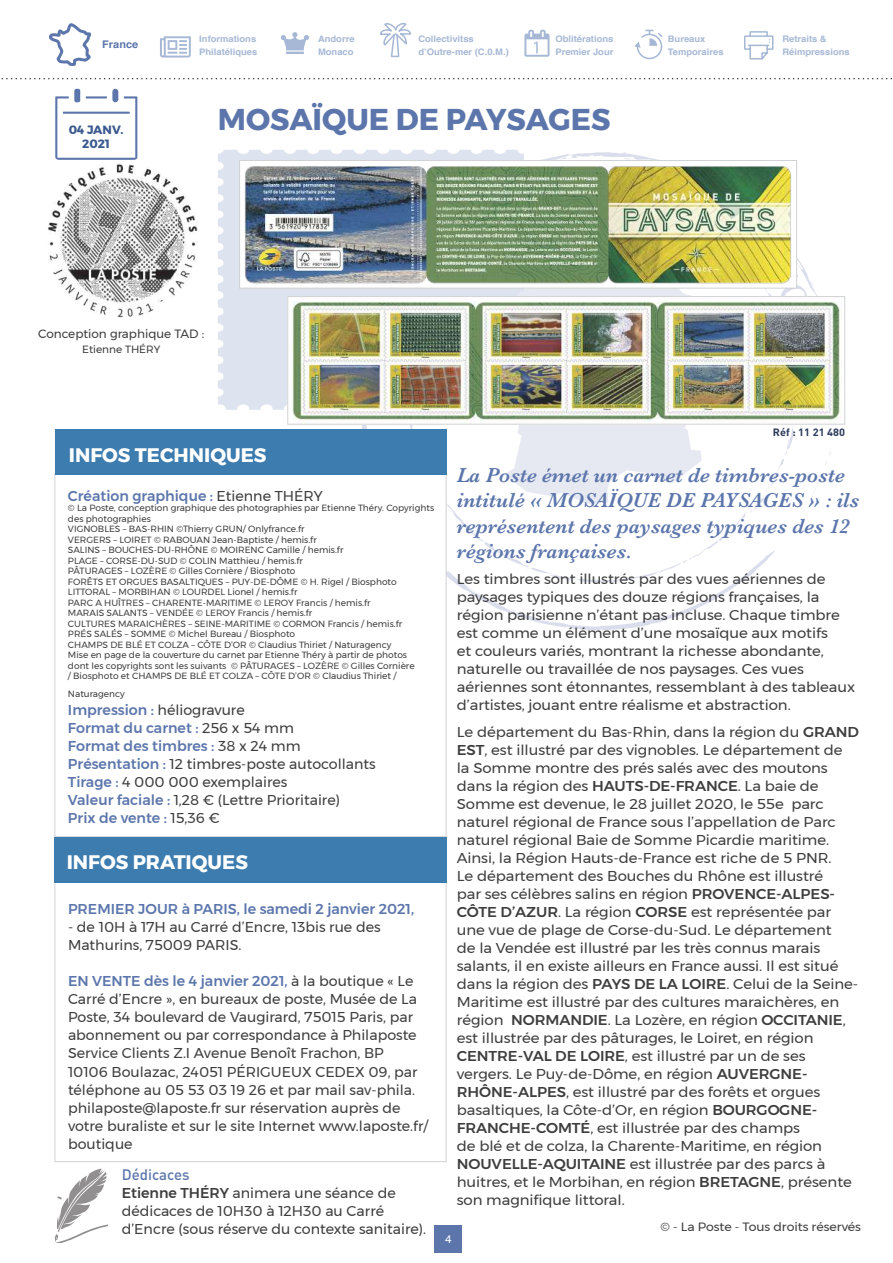
<style>
.page{position:relative;width:893px;height:1263px;background:#fff}
.page>*{position:absolute;margin:0;border:0;box-sizing:border-box;transform-origin:0 0}
.t1{font:700 30px "Montserrat";color:#5c76ac}
.t2{font:italic 600 21px/25.2px "Baskerville";color:#5c76ac}
.t3{font:700 19.5px "Montserrat";color:#fff}
.t4{font:500 15px "DIN";color:#5c76ac}
.t5{font:14.25px/18px "Montserrat";letter-spacing:-.005em;color:#3e3e3f;scale:1.04 1}
.t6{font:14.25px/18px "Montserrat";letter-spacing:-.005em;color:#3e3e3f}
.t7{font:500 14.25px "Montserrat";color:#5c76ac}
.t8{font:12px "Montserrat";letter-spacing:-.005em;color:#3e3e3f;scale:1.04 1}
.t9{font:12px "Montserrat";letter-spacing:-.005em;color:#3e3e3f}
.t10{font:700 12px "Montserrat";color:#3b598e}
.t11{font:11.25px "Helvetica";color:#fff;scale:1.04 1}
.t12{font:10.5px "Montserrat";color:#3e3e3f}
.t13{font:700 10.5px "DIN";color:#283959;scale:1.04 1}
.t14{font:700 10.5px "Helvetica";color:#5c76ac;scale:1.04 1}
.t15{font:9px/10.5px "Montserrat";color:#3e3e3f}
.t16{font:700 9px/13px "Helvetica";color:#a6b8d5;scale:1.04 1}
.s1{font-weight:400;color:#3e3e3f}
.s2{font-weight:500;color:#5c76ac}
.s3{font-weight:500}
</style>
<div class="page">
<div style="left:435px;top:1225px;width:27px;height:27px;background:#5c76ac"></div>
<svg style="left:446px;top:582px;width:295px;height:48px"></svg>
<div style="left:54px;top:837px;width:392px;height:46px;background:#3c7caf"></div>
<svg style="left:55px;top:1168px;width:52px;height:75px"></svg>
<img style="left:1px;top:22px;width:892px;height:560px">
<p class="t16" style="left:555px;top:32px;width:57px">Oblitérations<br>Premier Jour</p>
<p class="t16" style="left:782px;top:32px;width:66px">Retraits &amp;<br>Réimpressions</p>
<p class="t16" style="left:199px;top:32px;width:57px">Informations<br>Philatéliques</p>
<p class="t16" style="left:418px;top:32px;width:88px">Collectivitss d’Outre-mer (C.0.M.)</p>
<p class="t14" style="left:102px;top:36px;width:36px">France</p>
<p class="t16" style="left:668px;top:32px;width:55px">Bureaux<br>Temporaires</p>
<p class="t16" style="left:318px;top:32px;width:37px">Andorre<br>Monaco</p>
<p class="t10" style="left:69px;top:120px;width:56px">04 JANV.</p>
<p class="t10" style="left:82px;top:134px;width:29px">2021</p>
<h1 class="t1" style="left:218px;top:95px;width:394px">MOSAÏQUE DE PAYSAGES</h1>
<p class="t9" style="left:38px;top:325px;width:167px">Conception graphique TAD :</p>
<p class="t12" style="left:82px;top:341px;width:80px">Etienne THÉRY</p>
<h3 class="t3" style="left:69px;top:439px;width:199px">INFOS TECHNIQUES</h3>
<p class="t13" style="left:773px;top:425px;width:71px">Réf : 11 21 480</p>
<p class="t7" style="left:68px;top:484px;width:256px">Création graphique : <span class="s1">Etienne THÉRY</span></p>
<p class="t15" style="left:68px;top:503px;width:368px">© La Poste, conception graphique des photographies par Etienne Théry. Copyrights des photographies<br>VIGNOBLES – BAS-RHIN ©Thierry GRUN/ Onlyfrance.fr<br>VERGERS – LOIRET © RABOUAN Jean-Baptiste / hemis.fr<br>SALINS – BOUCHES-DU-RHÔNE © MOIRENC Camille / hemis.fr<br>PLAGE – CORSE-DU-SUD © COLIN Matthieu / hemis.fr<br>PÂTURAGES – LOZÈRE © Gilles Cornière / Biosphoto<br>FORÊTS ET ORGUES BASALTIQUES – PUY-DE-DÔME © H. Rigel / Biosphoto LITTORAL – MORBIHAN © LOURDEL Lionel / hemis.fr<br>PARC A HUÎTRES – CHARENTE-MARITIME © LEROY Francis / hemis.fr<br>MARAIS SALANTS – VENDÉE © LEROY Francis / hemis.fr<br>CULTURES MARAICHÈRES – SEINE-MARITIME © CORMON Francis / hemis.fr<br>PRÉS SALÉS – SOMME © Michel Bureau / Biosphoto<br>CHAMPS DE BLÉ ET COLZA – CÔTE D’OR © Claudius Thiriet / Naturagency<br>Mise en page de la couverture du carnet par Etienne Théry à partir de photos<br>dont les copyrights sont les suivants © PÂTURAGES – LOZÈRE © Gilles Cornière<br>/ Biosphoto et CHAMPS DE BLÉ ET COLZA – CÔTE D’OR © Claudius Thiriet /</p>
<p class="t15" style="left:68px;top:689px;width:58px">Naturagency</p>
<p class="t6" style="left:68px;top:701px;width:309px"><span class="s2">Impression :</span> héliogravure<br><span class="s2">Format du carnet :</span> 256 x 54 mm<br><span class="s2">Format des timbres :</span> 38 x 24 mm<br><span class="s2">Présentation :</span> 12 timbres-poste autocollants<br><span class="s2">Tirage :</span> 4 000 000 exemplaires<br><span class="s2">Valeur faciale :</span> 1,28 € (Lettre Prioritaire)<br><span class="s2">Prix de vente :</span> 15,36 €</p>
<h3 class="t3" style="left:67px;top:846px;width:183px">INFOS PRATIQUES</h3>
<p class="t7" style="left:68px;top:898px;width:348px">PREMIER JOUR à PARIS, le samedi 2 janvier 2021,</p>
<p class="t6" style="left:68px;top:918px;width:314px">- de 10H à 17H au Carré d’Encre, 13bis rue des<br>Mathurins, 75009 PARIS.</p>
<p class="t6" style="left:68px;top:972px;width:362px"><span class="s2">EN VENTE dès le 4 janvier 2021,</span> à la boutique « Le Carré d’Encre », en bureaux de poste, Musée de La Poste, 34 boulevard de Vaugirard, 75015 Paris, par abonnement ou par correspondance à Philaposte Service Clients Z.I Avenue Benoît Frachon, BP<br>10106 Boulazac, 24051 PÉRIGUEUX CEDEX 09, par téléphone au 05 53 03 19 26 et par mail sav-phila. philaposte@laposte.fr sur réservation auprès de votre buraliste et sur le site Internet www.laposte.fr/ boutique</p>
<p class="t4" style="left:122px;top:1165px;width:70px">Dédicaces</p>
<p class="t6" style="left:122px;top:1184px;width:306px"><span class="s3">Etienne THÉRY</span> animera une séance de dédicaces de 10H30 à 12H30 au Carré d’Encre (sous réserve du contexte sanitaire).</p>
<h2 class="t2" style="left:457px;top:463px;width:404px">La Poste émet un carnet de timbres-poste intitulé « MOSAÏQUE DE PAYSAGES » : ils représentent des paysages typiques des 12 régions françaises.</h2>
<p class="t5" style="left:457px;top:570px;width:384px">Les timbres sont illustrés par des vues aériennes de paysages typiques des douze régions françaises, la région parisienne n’étant pas incluse. Chaque timbre est comme un élément d’une mosaïque aux motifs<br>et couleurs variés, montrant la richesse abondante, naturelle ou travaillée de nos paysages. Ces vues aériennes sont étonnantes, ressemblant à des tableaux d’artistes, jouant entre réalisme et abstraction.</p>
<p class="t5" style="left:457px;top:723px;width:388px">Le département du Bas-Rhin, dans la région du <span class="s3">GRAND EST</span>, est illustré par des vignobles. Le département de<br>la Somme montre des prés salés avec des moutons dans la région des <span class="s3">HAUTS-DE-FRANCE</span>. La baie de Somme est devenue, le 28 juillet 2020, le 55e parc naturel régional de France sous l’appellation de Parc naturel régional Baie de Somme Picardie maritime.<br>Ainsi, la Région Hauts-de-France est riche de 5 PNR.<br>Le département des Bouches du Rhône est illustré<br>par ses célèbres salins en région <span class="s3">PROVENCE-ALPES-CÔTE D’AZUR</span>. La région <span class="s3">CORSE</span> est représentée par une vue de plage de Corse-du-Sud. Le département<br>de la Vendée est illustré par les très connus marais salants, il en existe ailleurs en France aussi. Il est situé dans la région des <span class="s3">PAYS DE LA LOIRE</span>. Celui de la Seine-Maritime est illustré par des cultures maraichères, en région <span class="s3">NORMANDIE</span>. La Lozère, en région <span class="s3">OCCITANIE</span>, est illustrée par des pâturages, le Loiret, en région <span class="s3">CENTRE-VAL DE LOIRE</span>, est illustré par un de ses vergers. Le Puy-de-Dôme, en région <span class="s3">AUVERGNE-RHÔNE-ALPES</span>, est illustré par des forêts et orgues basaltiques, la Côte-d’Or, en région <span class="s3">BOURGOGNE-FRANCHE-COMTÉ</span>, est illustrée par des champs<br>de blé et de colza, la Charente-Maritime, en région <span class="s3">NOUVELLE-AQUITAINE</span> est illustrée par des parcs à huitres, et le Morbihan, en région <span class="s3">BRETAGNE</span>, présente son magnifique littoral.</p>
<p class="t8" style="left:660px;top:1218px;width:194px">© - La Poste - Tous droits réservés</p>
<p class="t11" style="left:445px;top:1230px;width:8px">4</p>
</div>
